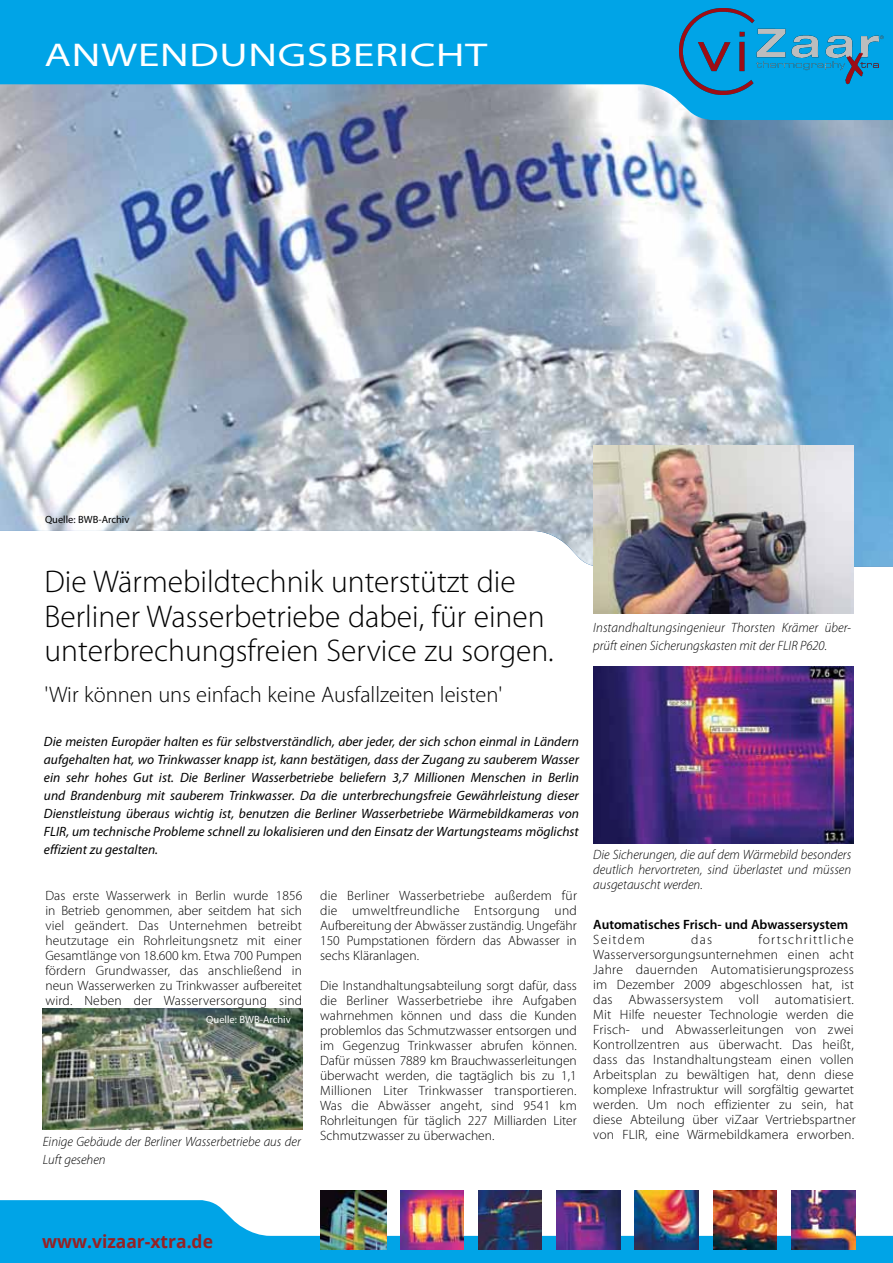
<style>
.page{position:relative;width:893px;height:1263px;background:#fff}
.page>*{position:absolute;margin:0;border:0;box-sizing:border-box;transform-origin:0 0}
.t1{font:semi-expanded 33px "Myriad Pro";letter-spacing:.02em;color:#fff;scale:1.2 1}
.t2{font:300 31.5px/34.5px "Myriad Pro";color:#000}
.t3{font:300 22.5px "Myriad Pro";color:#000}
.t4{font:700 18px "Open Sans";color:#962124}
.t5{font:300 13.5px/15px "Myriad Pro";letter-spacing:.01em;color:#000;text-align:justify}
.t6{font:italic 13.5px/18px "Myriad Pro";color:#000;text-align:justify}
.t7{font:italic 300 13.5px/15px "Myriad Pro";color:#000}
.t8{font:600 13.5px "Myriad Pro";color:#000}
.t9{font:300 13.5px "Myriad Pro";letter-spacing:.085em;color:#000}
.t10{font:10.5px "Myriad Pro";color:#000}
.t11{font:10.5px "Myriad Pro";color:#fff}
</style>
<div class="page">
<img style="left:0;top:120px;width:893px;height:447px">
<svg style="left:0;top:0;width:893px;height:120px;background:#2ca7dc"></svg>
<img style="left:593px;top:666px;width:260px;height:178px">
<img style="left:593px;top:445px;width:261px;height:168px">
<img style="left:43px;top:1009px;width:259px;height:121px">
<img style="left:680px;top:8px;width:206px;height:87px">
<svg style="left:0;top:1200px;width:893px;height:63px;fill:#00a4e7"></svg>
<img style="left:557px;top:1191px;width:63px;height:58px">
<img style="left:635px;top:1191px;width:64px;height:58px">
<img style="left:792px;top:1191px;width:63px;height:58px">
<img style="left:714px;top:1191px;width:63px;height:58px">
<img style="left:320px;top:1191px;width:67px;height:58px">
<img style="left:479px;top:1191px;width:63px;height:58px">
<img style="left:400px;top:1191px;width:64px;height:58px">
<h1 class="t1" style="left:44px;top:37px;width:370px">ANWENDUNGSBERICHT</h1>
<p class="t10" style="left:45px;top:513px;width:86px">Quelle: BWB-Archiv</p>
<h2 class="t2" style="left:45px;top:565px;width:511px">Die Wärmebildtechnik unterstützt die<br>Berliner Wasserbetriebe dabei, für einen unterbrechungsfreien Service zu sorgen.</h2>
<h3 class="t3" style="left:45px;top:682px;width:459px">'Wir können uns einfach keine Ausfallzeiten leisten'</h3>
<p class="t6" style="left:44px;top:732px;width:536px">Die meisten Europäer halten es für selbstverständlich, aber jeder, der sich schon einmal in Ländern aufgehalten hat, wo Trinkwasser knapp ist, kann bestätigen, dass der Zugang zu sauberem Wasser ein sehr hohes Gut ist. Die Berliner Wasserbetriebe beliefern 3,7 Millionen Menschen in Berlin und Brandenburg mit sauberem Trinkwasser. Da die unterbrechungsfreie Gewährleistung dieser Dienstleistung überaus wichtig ist, benutzen die Berliner Wasserbetriebe Wärmebildkameras von FLIR, um technische Probleme schnell zu lokalisieren und den Einsatz der Wartungsteams möglichst effizient zu gestalten.</p>
<p class="t5" style="left:45px;top:889px;width:258px">Das erste Wasserwerk in Berlin wurde 1856 in Betrieb genommen, aber seitdem hat sich viel geändert. Das Unternehmen betreibt heutzutage ein Rohrleitungsnetz mit einer Gesamtlänge von 18.600 km. Etwa 700 Pumpen fördern Grundwasser, das anschließend in neun Wasserwerken zu Trinkwasser aufbereitet wird. Neben der Wasserversorgung sind</p>
<p class="t5" style="left:320px;top:889px;width:258px">die Berliner Wasserbetriebe außerdem für die umweltfreundliche Entsorgung und Aufbereitung der Abwässer zuständig. Ungefähr 150 Pumpstationen fördern das Abwasser in sechs Kläranlagen.</p>
<p class="t5" style="left:320px;top:978px;width:258px">Die Instandhaltungsabteilung sorgt dafür, dass die Berliner Wasserbetriebe ihre Aufgaben wahrnehmen können und dass die Kunden problemlos das Schmutzwasser entsorgen und im Gegenzug Trinkwasser abrufen können.<br>Dafür müssen 7889 km Brauchwasserleitungen überwacht werden, die tagtäglich bis zu 1,1<br>Millionen Liter Trinkwasser transportieren.<br>Was die Abwässer angeht, sind 9541 km Rohrleitungen für täglich 227 Milliarden Liter Schmutzwasser zu überwachen.</p>
<p class="t11" style="left:206px;top:1013px;width:86px">Quelle: BWB-Archiv</p>
<p class="t7" style="left:43px;top:1134px;width:259px;line-height:17.2px">Einige Gebäude der Berliner Wasserbetriebe aus der<br>Luft gesehen</p>
<p class="t7" style="left:593px;top:619px;width:259px;line-height:17.2px">Instandhaltungsingenieur Thorsten Krämer über&shy;prüft einen Sicherungskasten mit der FLIR P620.</p>
<p class="t7" style="left:593px;top:847px;width:259px;text-align:justify">Die Sicherungen, die auf dem Wärmebild besonders deutlich hervortreten, sind überlastet und müssen ausgetauscht werden.</p>
<p class="t8" style="left:593px;top:915px;width:256px">Automatisches Frisch- und Abwassersystem</p>
<p class="t9" style="left:593px;top:932px;width:53px">Seitdem</p>
<p class="t5" style="left:691px;top:932px;width:22px">das</p>
<p class="t5" style="left:593px;top:932px;width:264px;text-align:left;text-indent:165px">for tschrittliche Wasserversorgungsunternehmen einen acht Jahre dauernden Automatisierungsprozess im Dezember 2009 abgeschlossen hat, ist das Abwassersystem voll automatisiert.<br>Mit Hilfe neuester Technologie werden die Frisch- und Abwasserleitungen von zwei Kontrollzentren aus überwacht. Das heißt, dass das Instandhaltungsteam einen vollen Arbeitsplan zu bewältigen hat, denn diese komplexe Infrastruktur will sorgfältig gewartet werden. Um noch effizienter zu sein, hat diese Abteilung über viZaar Vertriebspartner von FLIR, eine Wärmebildkamera erworben.</p>
<h3 class="t4" style="left:42px;top:1229px;width:172px">www.vizaar-xtra.de</h3>
</div>
